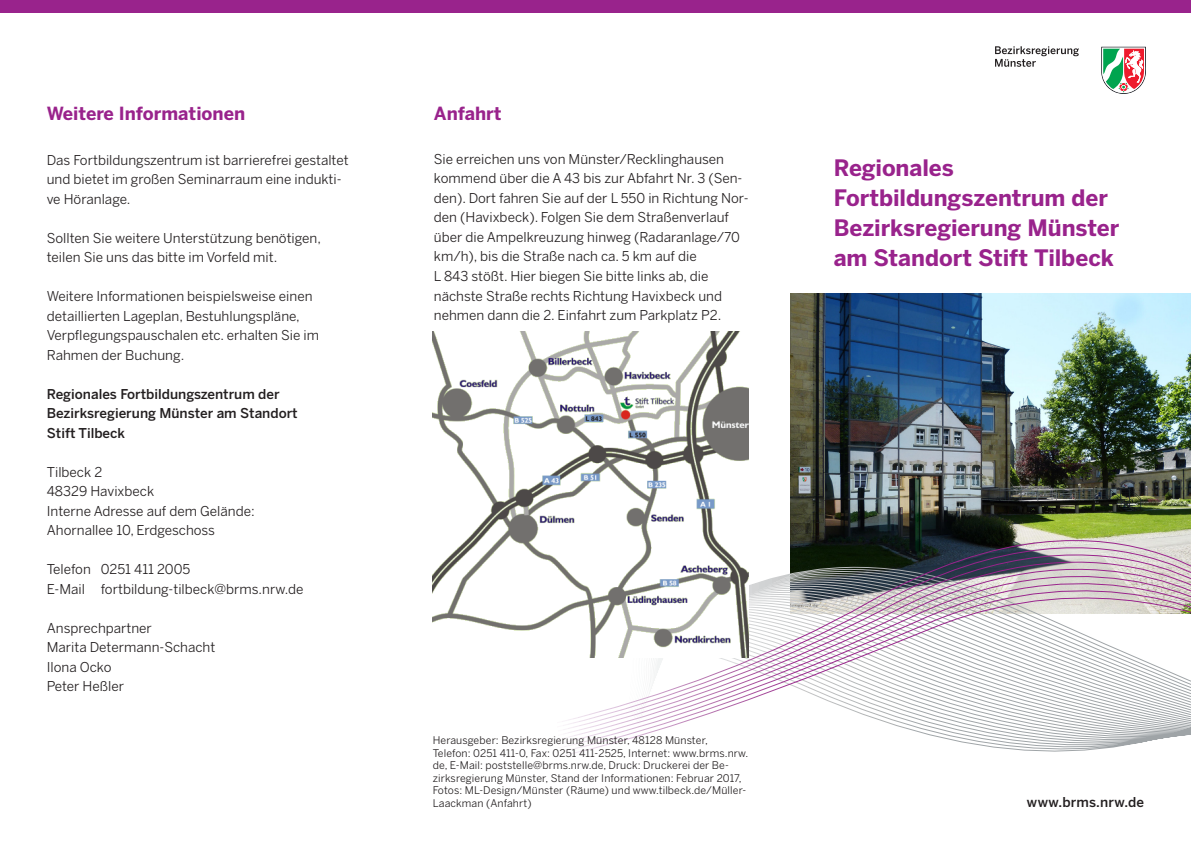
<style>
.page{position:relative;width:1191px;height:842px;background:#fff}
.page>*{position:absolute;margin:0;border:0;box-sizing:border-box;transform-origin:0 0}
.t1{font:700 22.5px/30px "Benton Sans";letter-spacing:-.005em;color:#99238c}
.t2{font:700 18px "Benton Sans";color:#99238c}
.t3{font:13.5px/19.5px "Benton Sans";color:#231f20}
.t4{font:500 13.5px/19.5px "Benton Sans";color:#231f20}
.t5{font:10.5px/12.6px "Benton Sans";letter-spacing:.01em;color:#231f20}
</style>
<div class="page">
<div style="left:0;top:0;width:1191px;height:13px;background:#99238c"></div>
<svg style="left:1101px;top:47px;width:44px;height:47px"></svg>
<svg style="left:995px;top:46px;width:84px;height:21px"></svg>
<img style="left:791px;top:293px;width:400px;height:220px">
<img style="left:790px;top:513px;width:401px;height:14px">
<svg style="left:432px;top:527px;width:759px;height:229px"></svg>
<img style="left:433px;top:332px;width:315px;height:325px">
<p class="t2" style="left:47px;top:103px;width:200px">Weitere Informationen</p>
<p class="t3" style="left:47px;top:150px;width:303px">Das Fortbildungszentrum ist barrierefrei gestaltet und bietet im großen Seminarraum eine indukti&shy;ve Höranlage.</p>
<p class="t3" style="left:47px;top:228px;width:276px">Sollten Sie weitere Unterstützung benötigen, teilen Sie uns das bitte im Vorfeld mit.</p>
<p class="t3" style="left:47px;top:286px;width:274px">Weitere Informationen beispielsweise einen detaillierten Lageplan, Bestuhlungspläne, Verpflegungspauschalen etc. erhalten Sie im Rahmen der Buchung.</p>
<p class="t4" style="left:47px;top:384px;width:252px">Regionales Fortbildungszentrum der<br>Bezirksregierung Münster am Standort<br>Stift Tilbeck</p>
<p class="t3" style="left:47px;top:462px;width:57px">Tilbeck 2</p>
<p class="t3" style="left:47px;top:481px;width:109px">48329 Havixbeck</p>
<p class="t3" style="left:47px;top:501px;width:209px">Interne Adresse auf dem Gelände:</p>
<p class="t3" style="left:47px;top:520px;width:170px">Ahornallee 10, Erdgeschoss</p>
<p class="t3" style="left:47px;top:559px;width:145px">Telefon 0251 411 2005</p>
<p class="t3" style="left:47px;top:579px;width:258px">E-Mail fortbildung-tilbeck@brms.nrw.de</p>
<p class="t3" style="left:47px;top:618px;width:170px">Ansprechpartner<br>Marita Determann-Schacht</p>
<p class="t3" style="left:47px;top:657px;width:66px">Ilona Ocko</p>
<p class="t3" style="left:47px;top:676px;width:79px">Peter Heßler</p>
<p class="t2" style="left:434px;top:103px;width:69px">Anfahrt</p>
<p class="t3" style="left:434px;top:149px;width:316px">Sie erreichen uns von Münster/Recklinghausen kommend über die A 43 bis zur Abfahrt Nr. 3 (Sen&shy;den). Dort fahren Sie auf der L 550 in Richtung Nor&shy;den (Havixbeck). Folgen Sie dem Straßenverlauf über die Ampelkreuzung hinweg (Radaranlage/70 km/h), bis die Straße nach ca. 5 km auf die<br>L 843 stößt. Hier biegen Sie bitte links ab, die nächste Straße rechts Richtung Havixbeck und nehmen dann die 2. Einfahrt zum Parkplatz P2.</p>
<p class="t5" style="left:433px;top:734px;width:317px">Herausgeber: Bezirksregierung Münster, 48128 Münster, Telefon: 0251 411-0, Fax: 0251 411-2525, Internet: www.brms.nrw. de, E-Mail: poststelle@brms.nrw.de, Druck: Druckerei der Be&shy;zirksregierung Münster, Stand der Informationen: Februar 2017, Fotos: ML-Design/Münster (Räume) und www.tilbeck.de/Müller-Laackman (Anfahrt)</p>
<p class="t1" style="left:833px;top:153px;width:287px">Regionales<br>Fortbildungszentrum der<br>Bezirksregierung Münster am Standort Stift Tilbeck</p>
<p class="t4" style="left:1026px;top:792px;width:119px">www.brms.nrw.de</p>
</div>
